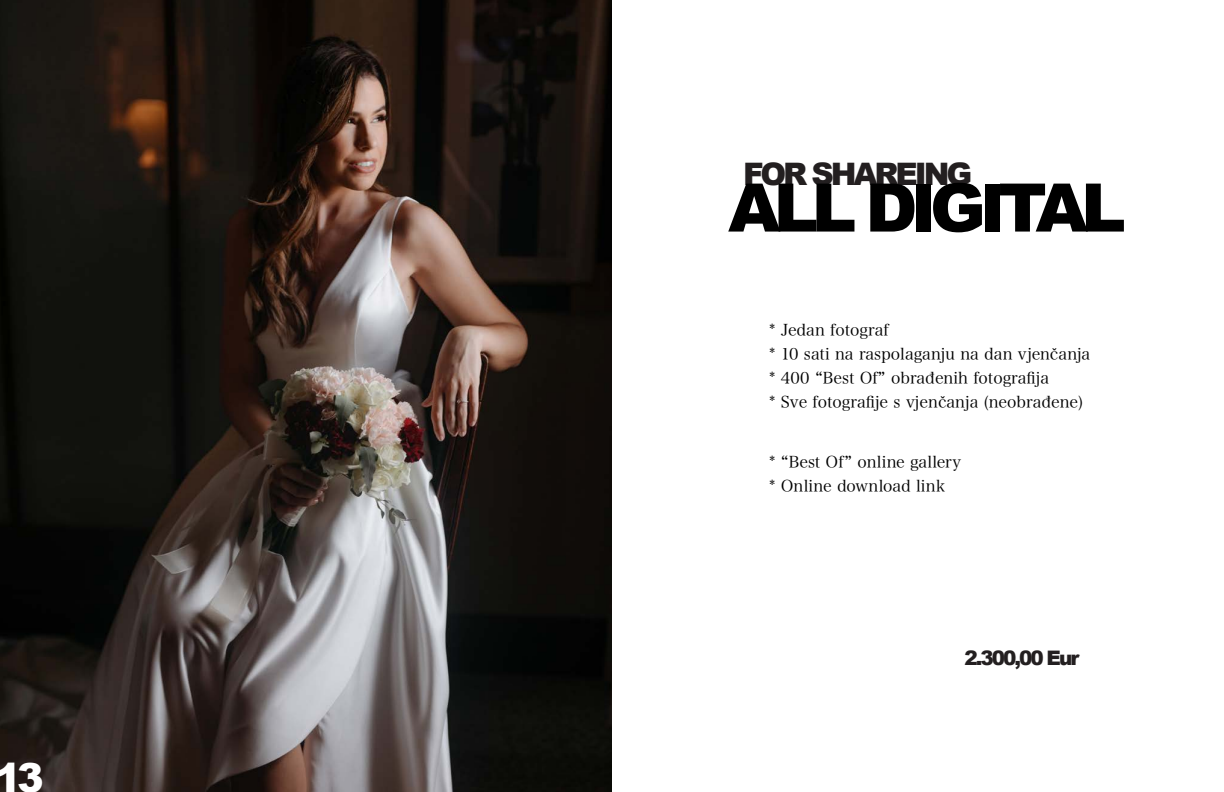
<style>
.page{position:relative;width:1224px;height:792px;background:#fff}
.page>*{position:absolute;margin:0;border:0;box-sizing:border-box;transform-origin:0 0}
.t1{font:900 67px "Arial";letter-spacing:-.1em;color:#000}
.t2{font:900 40px "Arial";color:#fff}
.t3{font:900 31px "Arial";letter-spacing:-.1em;color:#231f20}
.t4{font:900 20px "Arial";letter-spacing:-.1em;color:#231f20}
.t5{font:16px/24px "Hira Min Pro W3";color:#000}
</style>
<div class="page">
<img style="left:0;top:0;width:612px;height:792px">
<h2 class="t2" style="left:-5px;top:749px;width:51px">13</h2>
<h3 class="t3" style="left:743px;top:152px;width:231px">FOR SHAREING</h3>
<h1 class="t1" style="left:728px;top:159px;width:399px">ALL DIGITAL</h1>
<p class="t5" style="left:769px;top:317px;width:323px">* Jedan fotograf<br>* 10 sati na raspolaganju na dan vjenčanja * 400 “Best Of” obrađenih fotografija<br>* Sve fotografije s vjenčanja (neobrađene)</p>
<p class="t5" style="left:769px;top:449px;width:194px">* “Best Of” online gallery * Online download link</p>
<p class="t4" style="left:965px;top:644px;width:116px">2.300,00 Eur</p>
</div>
